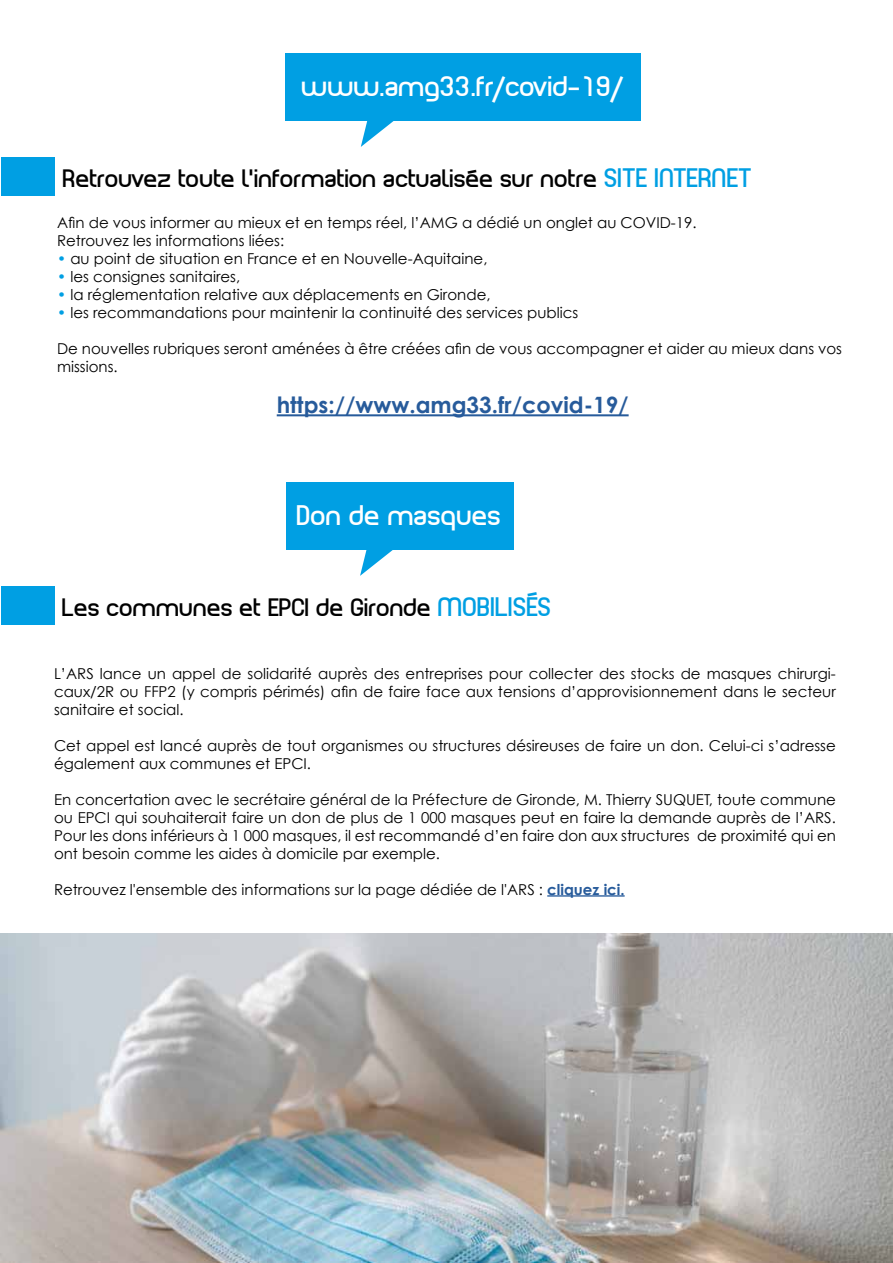
<style>
.page{position:relative;width:893px;height:1263px;background:#fff}
.page>*{position:absolute;margin:0;border:0;box-sizing:border-box;transform-origin:0 0}
.t1{font:27px "Planet Estyle";color:#fff}
.t2{font:24px "Planet Estyle";color:#000}
.t3{font:700 22.5px "Century Gothic";color:#275b9b}
.t4{font:15px/18px "Century Gothic";color:#000}
.s1{font-size:25.5px;color:#009fe3}
.s2{color:#009fe3}
.s3{font-weight:700;color:#275b9b}
</style>
<div class="page">
<div style="left:285px;top:53px;width:355px;height:68px;background:#009fe3"></div>
<svg style="left:361px;top:121px;width:33px;height:26px"></svg>
<div style="left:2px;top:157px;width:53px;height:39px;background:#009fe3"></div>
<hr style="left:277px;top:414px;width:352px;height:2px;background:#275b9b">
<div style="left:286px;top:482px;width:227px;height:67px;background:#009fe3"></div>
<svg style="left:360px;top:549px;width:40px;height:27px"></svg>
<div style="left:1px;top:586px;width:53px;height:39px;background:#009fe3"></div>
<hr style="left:547px;top:895px;width:78px;height:2px;background:#275b9b">
<img style="left:1px;top:933px;width:892px;height:330px">
<h1 class="t1" style="left:302px;top:69px;width:323px">www.amg33.fr/covid-19/</h1>
<h2 class="t2" style="left:63px;top:162px;width:691px">Retrouvez toute l’information actualisée sur notre <span class="s1">SITE INTERNET</span></h2>
<p class="t4" style="left:57px;top:213px;width:641px">Afin de vous informer au mieux et en temps réel, l’AMG a dédié un onglet au COVID-19.<br>Retrouvez les informations liées:</p>
<p class="t4" style="left:57px;top:249px;width:432px"><span class="s2">•</span> au point de situation en France et en Nouvelle-Aquitaine,</p>
<p class="t4" style="left:57px;top:267px;width:185px"><span class="s2">•</span> les consignes sanitaires,</p>
<p class="t4" style="left:57px;top:285px;width:435px"><span class="s2">•</span> la réglementation relative aux déplacements en Gironde,</p>
<p class="t4" style="left:57px;top:303px;width:523px"><span class="s2">•</span> les recommandations pour maintenir la continuité des services publics</p>
<p class="t4" style="left:57px;top:339px;width:786px">De nouvelles rubriques seront aménées à être créées afin de vous accompagner et aider au mieux dans vos missions.</p>
<h3 class="t3" style="left:277px;top:391px;width:353px">https://www.amg33.fr/covid-19/</h3>
<h1 class="t1" style="left:297px;top:498px;width:206px">Don de masques</h1>
<h2 class="t2" style="left:63px;top:591px;width:491px">Les communes et EPCI de Gironde <span class="s1">MOBILISÉS</span></h2>
<p class="t4" style="left:54px;top:664px;width:783px;text-align:justify">L’ARS lance un appel de solidarité auprès des entreprises pour collecter des stocks de masques chirurgi&shy;caux/2R ou FFP2 (y compris périmés) afin de faire face aux tensions d’approvisionnement dans le secteur sanitaire et social.</p>
<p class="t4" style="left:54px;top:736px;width:783px">Cet appel est lancé auprès de tout organismes ou structures désireuses de faire un don. Celui-ci s’adresse également aux communes et EPCI.</p>
<p class="t4" style="left:54px;top:790px;width:783px;text-align:justify">En concertation avec le secrétaire général de la Préfecture de Gironde, M. Thierry SUQUET, toute commune ou EPCI qui souhaiterait faire un don de plus de 1 000 masques peut en faire la demande auprès de l’ARS.<br>Pour les dons inférieurs à 1 000 masques, il est recommandé d’en faire don aux structures de proximité qui en ont besoin comme les aides à domicile par exemple.</p>
<p class="t4" style="left:54px;top:880px;width:572px">Retrouvez l'ensemble des informations sur la page dédiée de l'ARS : <span class="s3">cliquez ici.</span></p>
</div>
